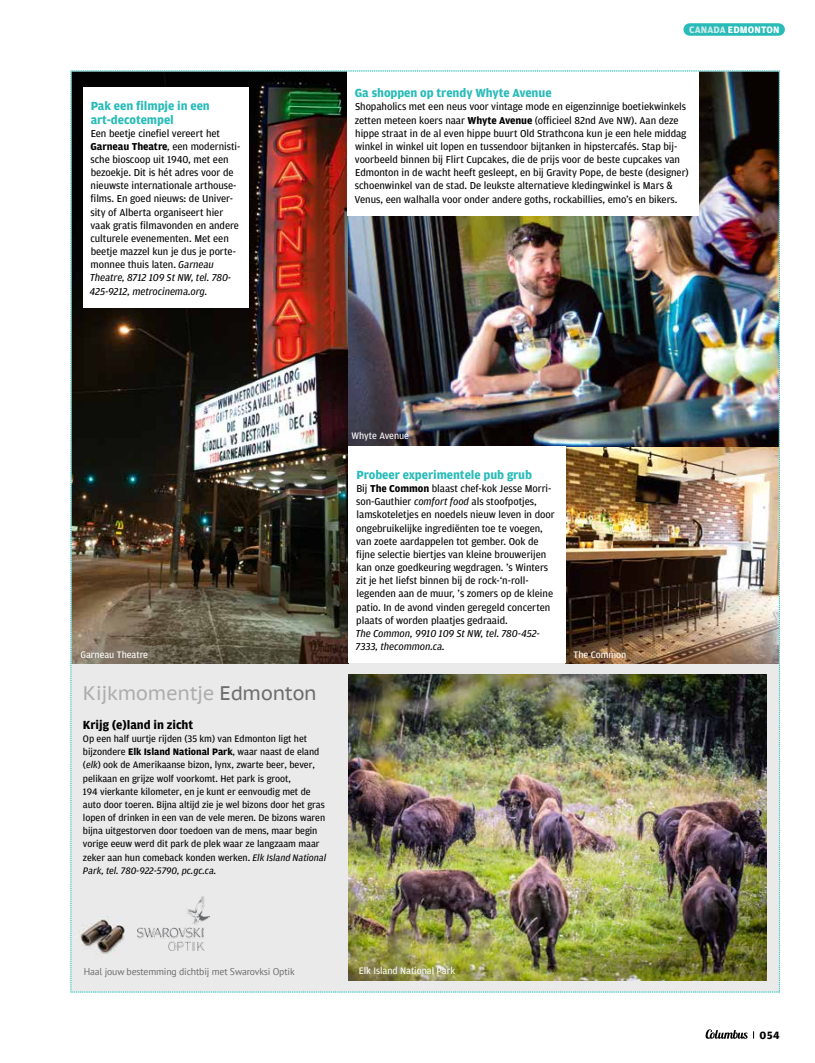
<style>
.page{position:relative;width:815px;height:1063px;background:#fff}
.page>*{position:absolute;margin:0;border:0;box-sizing:border-box;transform-origin:0 0}
.t1{font:19.62px "PT Sans Caption";letter-spacing:-.02em;color:#aeadae}
.t2{font:700 12.5px/13.1px "Amplitude";letter-spacing:-.005em;color:#28bbb8}
.t3{font:700 12.5px "Amplitude";letter-spacing:-.005em;color:#000}
.t4{font:700 11.25px "Amplitude";color:#000}
.t5{font:10.62px/13.1px "Amplitude";letter-spacing:-.005em;color:#000}
.t6{font:italic 10.62px/13.1px "Amplitude";letter-spacing:-.005em;color:#000}
.t7{font:10px/13.1px "Amplitude";letter-spacing:-.005em;color:#000}
.t8{font:10px "Amplitude";letter-spacing:-.005em;color:#fff}
.t9{font:700 10px "Amplitude";letter-spacing:.015em;color:#fff}
.t10{font:9.75px "PT Sans";letter-spacing:-.015em;color:#6e6c6c}
.s1{font-weight:700}
.s2{font-style:italic}
.s3{color:#ceeceb}
.s4{color:#6e6c6c}
</style>
<div class="page">
<svg style="left:706px;top:1029px;width:48px;height:10px"></svg>
<div style="left:690px;top:23px;width:89px;height:13px;background:#28bbb8"></div>
<img style="left:71px;top:71px;width:709px;height:921px">
<p class="t2" style="left:91px;top:100px;width:121px">Pak een filmpje in een art-decotempel</p>
<p class="t5" style="left:89px;top:127px;width:152px">Een beetje cinefiel vereert het<br><span class="s1">Garneau Theatre</span><span class="s2">,</span> een modernisti&shy;sche bioscoop uit 1940, met een bezoekje. Dit is hét adres voor de nieuwste internationale arthouse&shy;films. En goed nieuws: de Univer&shy;sity of Alberta organiseert hier vaak gratis filmavonden en andere culturele evenementen. Met een beetje mazzel kun je dus je porte&shy;monnee thuis laten. <span class="s2">Garneau<br>Theatre, 8712 109 St NW, tel. 780-<br>425-9212, metrocinema.org.</span></p>
<p class="t9" style="left:689px;top:24px;width:92px"><span class="s3">CANADA</span> EDMONTON</p>
<p class="t2" style="left:355px;top:87px;width:198px">Ga shoppen op trendy Whyte Avenue</p>
<p class="t5" style="left:355px;top:100px;width:336px">Shopaholics met een neus voor vintage mode en eigenzinnige boetiekwinkels zetten meteen koers naar <span class="s1">Whyte Avenue</span> (officieel 82nd Ave NW). Aan deze hippe straat in de al even hippe buurt Old Strathcona kun je een hele middag winkel in winkel uit lopen en tussendoor bijtanken in hipstercafés. Stap bij&shy;voorbeeld binnen bij Flirt Cupcakes, die de prijs voor de beste cupcakes van Edmonton in de wacht heeft gesleept, en bij Gravity Pope, de beste (designer) schoenwinkel van de stad. De leukste alternatieve kledingwinkel is Mars &amp; Venus, een walhalla voor onder andere goths, rockabillies, emo’s en bikers.</p>
<p class="t8" style="left:352px;top:431px;width:59px">Whyte Avenue</p>
<p class="t2" style="left:356px;top:468px;width:177px">Probeer experimentele pub grub</p>
<p class="t5" style="left:356px;top:482px;width:200px">Bij <span class="s1">The Common</span> blaast chef-kok Jesse Morri&shy;son-Gauthier <span class="s2">comfort food</span> als stoofpotjes, lamskoteletjes en noedels nieuw leven in door ongebruikelijke ingrediënten toe te voegen, van zoete aardappelen tot gember. Ook de fijne selectie biertjes van kleine brouwerijen kan onze goedkeuring wegdragen. ’s Winters zit je het liefst binnen bij de rock-‘n-roll&shy;legenden aan de muur, ’s zomers op de kleine patio. In de avond vinden geregeld concerten plaats of worden plaatjes gedraaid.</p>
<p class="t6" style="left:355px;top:627px;width:186px">The Common, 9910 109 St NW, tel. 780-452-<br>7333, thecommon.ca.</p>
<p class="t8" style="left:80px;top:649px;width:69px">Garneau Theatre</p>
<p class="t8" style="left:574px;top:649px;width:54px">The Common</p>
<h1 class="t1" style="left:83px;top:681px;width:235px">Kijkmomentje <span class="s4">Edmonton</span></h1>
<p class="t3" style="left:83px;top:718px;width:112px">Krijg (e)land in zicht</p>
<p class="t7" style="left:83px;top:732px;width:245px">Op een half uurtje rijden (35 km) van Edmonton ligt het bijzondere <span class="s1">Elk Island National Park</span>, waar naast de eland (<span class="s2">elk</span>) ook de Amerikaanse bizon, lynx, zwarte beer, bever, pelikaan en grijze wolf voorkomt. Het park is groot,<br>194 vierkante kilometer, en je kunt er eenvoudig met de auto door toeren. Bijna altijd zie je wel bizons door het gras lopen of drinken in een van de vele meren. De bizons waren bijna uitgestorven door toedoen van de mens, maar begin vorige eeuw werd dit park de plek waar ze langzaam maar zeker aan hun comeback konden werken. <span class="s2">Elk Island National Park, tel. 780-922-5790, pc.gc.ca.</span></p>
<p class="t10" style="left:84px;top:965px;width:212px">Haal jouw bestemming dichtbij met Swarovksi Optik</p>
<p class="t8" style="left:359px;top:965px;width:98px">Elk Island National Park</p>
<p class="t4" style="left:760px;top:1029px;width:22px">054</p>
</div>
